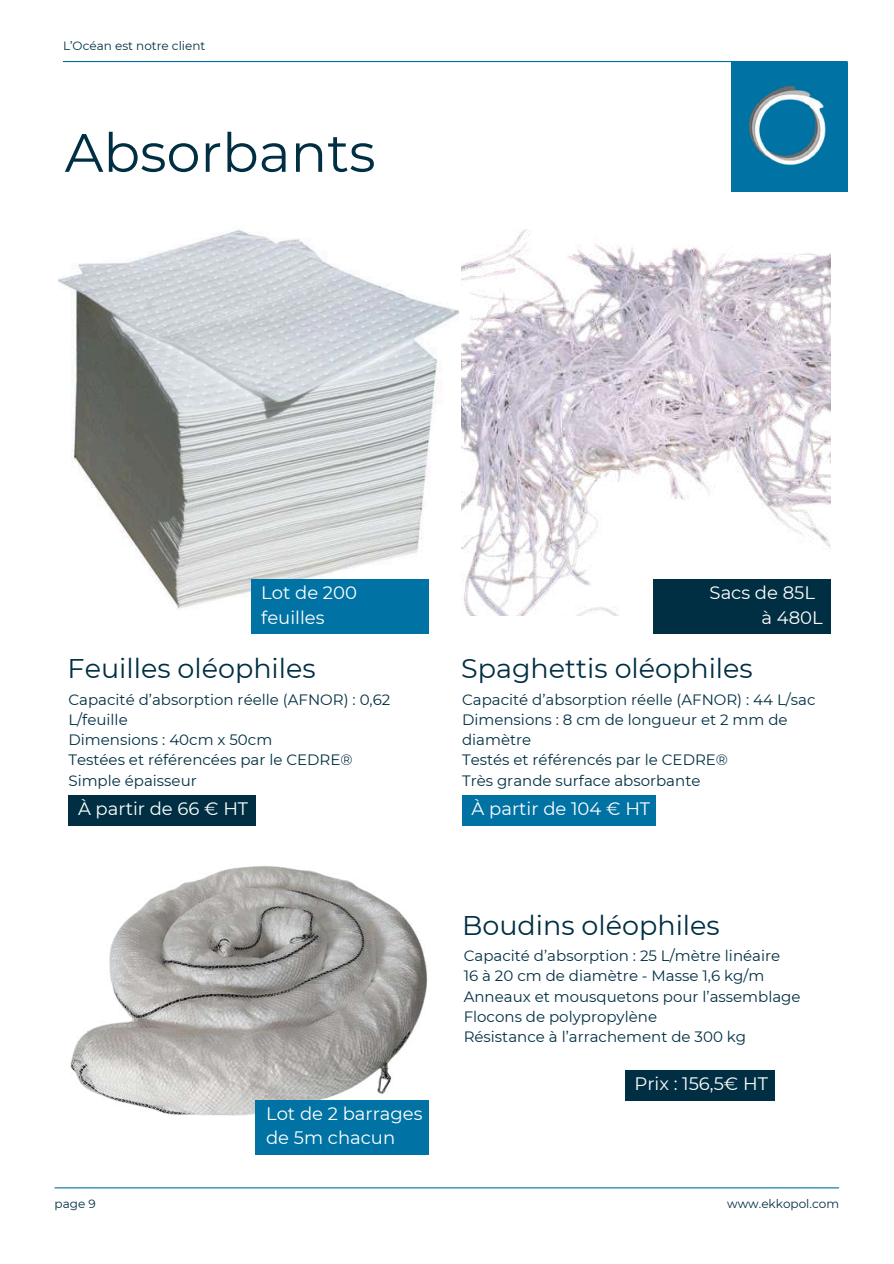
<style>
.page{position:relative;width:894px;height:1264px;background:#fff}
.page>*{position:absolute;margin:0;border:0;box-sizing:border-box;transform-origin:0 0}
.t1{font:54px "Montserrat";color:#002f43}
.t2{font:27px "Montserrat";color:#002f43}
.t3{font:18px/24.8px "Montserrat";color:#fff}
.t4{font:15px/20.2px "Montserrat";color:#002f43}
.t5{font:12px "Montserrat";color:#002f43}
</style>
<div class="page">
<hr style="left:63px;top:61px;width:784px;height:1px;background:#0073a4">
<hr style="left:55px;top:1187px;width:783px;height:1px;background:#0073a4">
<img style="left:59px;top:230px;width:399px;height:379px">
<img style="left:70px;top:866px;width:358px;height:250px">
<div style="left:68px;top:795px;width:188px;height:30px;background:#002f43"></div>
<div style="left:624px;top:1069px;width:150px;height:31px;background:#002f43"></div>
<div style="left:731px;top:62px;width:116px;height:129px;background:#0073a4"></div>
<img style="left:749px;top:86px;width:77px;height:79px">
<div style="left:251px;top:579px;width:178px;height:55px;background:#0073a4"></div>
<img style="left:461px;top:229px;width:369px;height:386px">
<div style="left:462px;top:795px;width:193px;height:30px;background:#0073a4"></div>
<div style="left:652px;top:579px;width:178px;height:55px;background:#002f43"></div>
<div style="left:256px;top:1100px;width:173px;height:54px;background:#0073a4"></div>
<p class="t5" style="left:63px;top:39px;width:144px">L’Océan est notre client</p>
<h1 class="t1" style="left:65px;top:119px;width:312px">Absorbants</h1>
<p class="t3" style="left:261px;top:580px;width:97px">Lot de 200 feuilles</p>
<p class="t3" style="left:761px;top:580px;width:63px;text-indent:-52px">Sacs de 85L à 480L</p>
<h2 class="t2" style="left:68px;top:651px;width:249px">Feuilles oléophiles</h2>
<h2 class="t2" style="left:461px;top:651px;width:293px">Spaghettis oléophiles</h2>
<p class="t4" style="left:68px;top:689px;width:323px">Capacité d’absorption réelle (AFNOR) : 0,62<br>L/feuille<br>Dimensions : 40cm x 50cm<br>Testées et référencées par le CEDRE®<br>Simple épaisseur</p>
<p class="t4" style="left:462px;top:689px;width:355px">Capacité d’absorption réelle (AFNOR) : 44 L/sac<br>Dimensions : 8 cm de longueur et 2 mm de diamètre<br>Testés et référencés par le CEDRE®<br>Très grande surface absorbante</p>
<p class="t3" style="left:78px;top:796px;width:172px">À partir de 66 € HT</p>
<p class="t3" style="left:471px;top:796px;width:180px">À partir de 104 € HT</p>
<h2 class="t2" style="left:462px;top:909px;width:259px">Boudins oléophiles</h2>
<p class="t4" style="left:463px;top:945px;width:338px">Capacité d’absorption : 25 L/mètre linéaire<br>16 à 20 cm de diamètre - Masse 1,6 kg/m Anneaux et mousquetons pour l’assemblage Flocons de polypropylène<br>Résistance à l’arrachement de 300 kg</p>
<p class="t3" style="left:634px;top:1070px;width:135px">Prix : 156,5€ HT</p>
<p class="t3" style="left:266px;top:1100px;width:158px">Lot de 2 barrages de 5m chacun</p>
<p class="t5" style="left:55px;top:1196px;width:43px">page 9</p>
<p class="t5" style="left:727px;top:1196px;width:113px">www.ekkopol.com</p>
</div>
